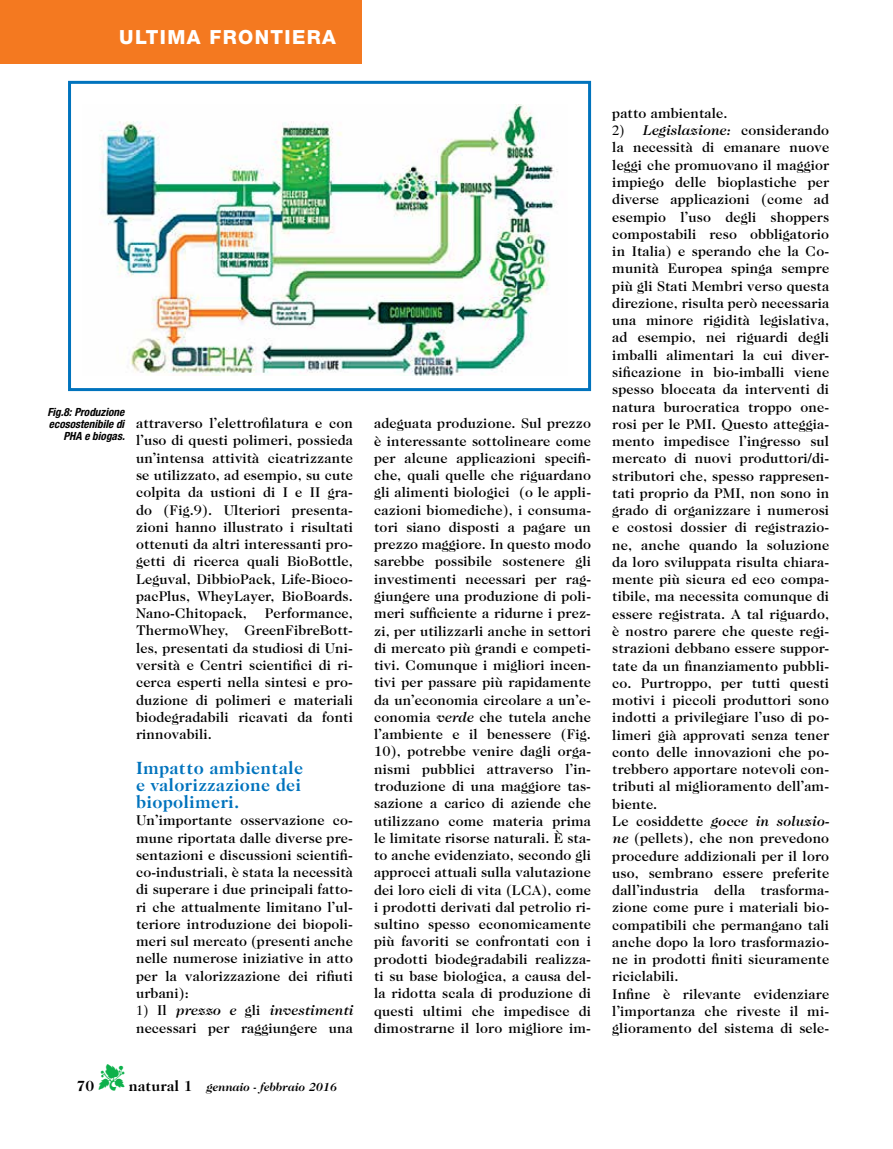
<style>
.page{position:relative;width:893px;height:1149px;background:#fff}
.page>*{position:absolute;margin:0;border:0;box-sizing:border-box;transform-origin:0 0}
.t1{font:800 19.5px "Helvetica Neue LT Std";letter-spacing:.07em;color:#fff}
.t2{font:700 18px/17.2px "Caslon 224 IT Cby BT";letter-spacing:.01em;color:#0073bd;text-align:justify}
.t3{font:700 15px "Caslon 224 IT Cby BT";color:#000}
.t4{font:500 14.25px/17.2px "Caslon Two Twenty Four";letter-spacing:.01em;color:#000;text-align:justify}
.t5{font:italic 500 14.25px "Caslon Two Twenty Four";letter-spacing:.01em;color:#000}
.t6{font:italic 700 12px "Caslon 224 IT Cby BT";color:#000}
.t7{font:italic 700 condensed 11.25px/12px "Helvetica Neue";color:#000;text-align:right}
.s1{font-style:italic}
.s2{color:#0db14b}
.s3{font-style:normal;font-size:15px}
.s4{font-style:normal}
</style>
<div class="page">
<div style="left:0;top:0;width:361px;height:64px;background:#f47920"></div>
<img style="left:99px;top:105px;width:459px;height:270px">
<div style="left:68px;top:81px;width:523px;height:310px;border:3px solid #0073bd"></div>
<h1 class="t1" style="left:119px;top:25px;width:218px">ULTIMA FRONTIERA</h1>
<p class="t7" style="left:47px;top:406px;width:79px">Fig.8: Produzione ecosostenibile di<br>PHA e biogas.</p>
<p class="t4" style="left:136px;top:414px;width:218px">attraverso l’elettrofilatura e con l’uso di questi polimeri, possieda un’intensa attività cicatrizzante se utilizzato, ad esempio, su cute colpita da ustioni di I e II gra&shy;do (Fig.9). Ulteriori presenta&shy;zioni hanno illustrato i risultati ottenuti da altri interessanti pro&shy;getti di ricerca quali BioBottle, Leguval, DibbioPack, Life-Bioco&shy;pacPlus, WheyLayer, BioBoards.<br>Nano-Chitopack,</p>
<p class="t4" style="left:136px;top:604px;width:218px;text-indent:129px">Performance, ThermoWhey, GreenFibreBott&shy;les, presentati da studiosi di Uni&shy;versità e Centri scientifici di ri&shy;cerca esperti nella sintesi e pro&shy;duzione di polimeri e materiali biodegradabili ricavati da fonti rinnovabili.</p>
<p class="t2" style="left:136px;top:758px;width:169px">Impatto ambientale e valorizzazione dei biopolimeri.</p>
<p class="t4" style="left:136px;top:811px;width:218px">Un’importante osservazione co&shy;mune riportata dalle diverse pre&shy;sentazioni e discussioni scientifi&shy;co-industriali, è stata la necessità di superare i due principali fatto&shy;ri che attualmente limitano l’ul&shy;teriore introduzione dei biopoli&shy;meri sul mercato (presenti anche nelle numerose iniziative in atto per la valorizzazione dei rifiuti urbani):</p>
<p class="t4" style="left:136px;top:1001px;width:218px;text-align:right">Il <span class="s1">prezzo e</span> gli <span class="s1">investimenti </span>necessari per raggiungere una</p>
<p class="t6" style="left:99px;top:1079px;width:240px"><span class="s2">▼</span> <span class="s3">natural 1</span> gennaio - febbraio 2016</p>
<p class="t3" style="left:77px;top:1076px;width:19px">70</p>
<p class="t4" style="left:374px;top:414px;width:218px">adeguata produzione. Sul prezzo è interessante sottolineare come per alcune applicazioni specifi&shy;che, quali quelle che riguardano gli alimenti biologici (o le appli&shy;cazioni biomediche), i consuma&shy;tori siano disposti a pagare un prezzo maggiore. In questo modo sarebbe possibile sostenere gli investimenti necessari per rag&shy;giungere una produzione di poli&shy;meri sufficiente a ridurne i prez&shy;zi, per utilizzarli anche in settori di mercato più grandi e competi&shy;tivi. Comunque i migliori incen&shy;tivi per passare più rapidamente da un’economia circolare a un’e&shy;conomia <span class="s1">verde</span> che tutela anche l’ambiente e il benessere (Fig.<br>10), potrebbe venire dagli orga&shy;nismi pubblici attraverso l’in&shy;troduzione di una maggiore tas&shy;sazione a carico di aziende che utilizzano come materia prima le limitate risorse naturali. È sta&shy;to anche evidenziato, secondo gli approcci attuali sulla valutazione dei loro cicli di vita (LCA), come i prodotti derivati dal petrolio ri&shy;sultino spesso economicamente più favoriti se confrontati con i prodotti biodegradabili realizza&shy;ti su base biologica, a causa del&shy;la ridotta scala di produzione di questi ultimi che impedisce di dimostrarne il loro migliore im-</p>
<p class="t4" style="left:612px;top:104px;width:117px">patto ambientale.</p>
<p class="t5" style="left:642px;top:122px;width:188px">Legislazione: <span class="s4">considerando</span></p>
<p class="t4" style="left:612px;top:139px;width:218px">la necessità di emanare nuove</p>
<p class="t4" style="left:612px;top:156px;width:218px">leggi che promuovano il maggior</p>
<p class="t4" style="left:612px;top:173px;width:218px">impiego delle bioplastiche per</p>
<p class="t4" style="left:612px;top:190px;width:218px">diverse applicazioni (come ad</p>
<p class="t4" style="left:612px;top:208px;width:218px">esempio l’uso degli shoppers</p>
<p class="t4" style="left:612px;top:225px;width:218px">compostabili reso obbligatorio</p>
<p class="t4" style="left:612px;top:242px;width:218px">in Italia) e sperando che la Co-</p>
<p class="t4" style="left:612px;top:259px;width:218px">munità Europea spinga sempre</p>
<p class="t4" style="left:612px;top:277px;width:218px">più gli Stati Membri verso questa</p>
<p class="t4" style="left:612px;top:294px;width:218px">direzione, risulta però necessaria</p>
<p class="t4" style="left:612px;top:311px;width:218px">una minore rigidità legislativa,</p>
<p class="t4" style="left:612px;top:328px;width:218px">ad esempio, nei riguardi degli</p>
<p class="t4" style="left:612px;top:346px;width:218px">imballi alimentari la cui diver-</p>
<p class="t4" style="left:612px;top:363px;width:218px">sificazione in bio-imballi viene</p>
<p class="t4" style="left:612px;top:380px;width:218px">spesso bloccata da interventi di</p>
<p class="t4" style="left:612px;top:398px;width:218px">natura burocratica troppo one-</p>
<p class="t4" style="left:612px;top:415px;width:218px">rosi per le PMI. Questo atteggia-</p>
<p class="t4" style="left:612px;top:432px;width:218px">mento impedisce l’ingresso sul</p>
<p class="t4" style="left:612px;top:449px;width:218px">mercato di nuovi produttori/di-</p>
<p class="t4" style="left:612px;top:467px;width:218px">stributori che, spesso rappresen-</p>
<p class="t4" style="left:612px;top:484px;width:218px">tati proprio da PMI, non sono in</p>
<p class="t4" style="left:612px;top:501px;width:218px">grado di organizzare i numerosi</p>
<p class="t4" style="left:612px;top:518px;width:218px">e costosi dossier di registrazio-</p>
<p class="t4" style="left:612px;top:536px;width:218px">ne, anche quando la soluzione</p>
<p class="t4" style="left:612px;top:553px;width:218px">da loro sviluppata risulta chiara-</p>
<p class="t4" style="left:612px;top:570px;width:218px">mente più sicura ed eco compa-</p>
<p class="t4" style="left:612px;top:587px;width:218px">tibile, ma necessita comunque di</p>
<p class="t4" style="left:612px;top:605px;width:218px">essere registrata. A tal riguardo,</p>
<p class="t4" style="left:612px;top:622px;width:218px">è nostro parere che queste regi-</p>
<p class="t4" style="left:612px;top:639px;width:218px">strazioni debbano essere suppor-</p>
<p class="t4" style="left:612px;top:656px;width:218px">tate da un finanziamento pubbli-</p>
<p class="t4" style="left:612px;top:674px;width:218px">co. Purtroppo, per tutti questi</p>
<p class="t4" style="left:612px;top:691px;width:218px">motivi i piccoli produttori sono</p>
<p class="t4" style="left:612px;top:708px;width:218px">indotti a privilegiare l’uso di po-</p>
<p class="t4" style="left:612px;top:725px;width:218px">limeri già approvati senza tener</p>
<p class="t4" style="left:612px;top:743px;width:218px">conto delle innovazioni che po-</p>
<p class="t4" style="left:612px;top:760px;width:218px">trebbero apportare notevoli con-</p>
<p class="t4" style="left:612px;top:777px;width:218px">tributi al miglioramento dell’am-</p>
<p class="t4" style="left:612px;top:794px;width:47px">biente.</p>
<p class="t5" style="left:612px;top:812px;width:218px"><span class="s4">Le cosiddette</span> gocce in soluzio-</p>
<p class="t4" style="left:612px;top:829px;width:218px"><span class="s1">ne</span> (pellets)<span class="s1">,</span> che non prevedono</p>
<p class="t4" style="left:612px;top:846px;width:218px">procedure addizionali per il loro</p>
<p class="t4" style="left:612px;top:863px;width:218px">uso, sembrano essere preferite</p>
<p class="t4" style="left:612px;top:881px;width:218px">dall’industria della trasforma-</p>
<p class="t4" style="left:612px;top:898px;width:218px">zione come pure i materiali bio-</p>
<p class="t4" style="left:612px;top:915px;width:218px">compatibili che permangano tali</p>
<p class="t4" style="left:612px;top:932px;width:218px">anche dopo la loro trasformazio-</p>
<p class="t4" style="left:612px;top:950px;width:218px">ne in prodotti finiti sicuramente</p>
<p class="t4" style="left:612px;top:967px;width:68px">riciclabili.</p>
<p class="t4" style="left:612px;top:984px;width:218px">Infine è rilevante evidenziare</p>
<p class="t4" style="left:612px;top:1002px;width:218px">l’importanza che riveste il mi-</p>
<p class="t4" style="left:612px;top:1019px;width:218px">glioramento del sistema di sele-</p>
</div>
